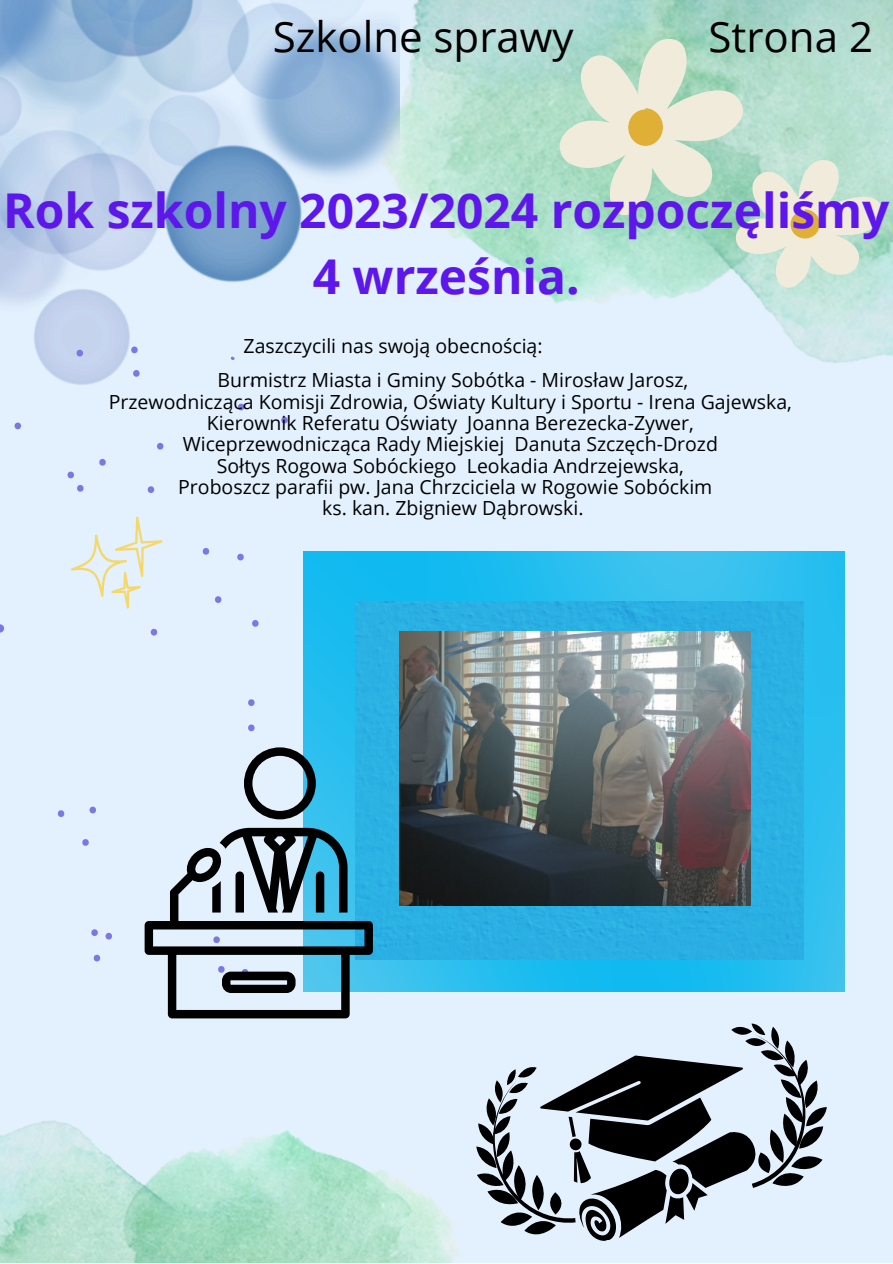
<style>
.page{position:relative;width:893px;height:1264px;background:#fff}
.page>*{position:absolute;margin:0;border:0;box-sizing:border-box;transform-origin:0 0}
.t1{font:700 48px/66.3px "Open Sans";color:#5e17eb;text-align:center}
.t2{font:42px "Open Sans";color:#000}
.t3{font:19.5px "Open Sans";color:#000}
</style>
<div class="page">
<div style="left:0;top:0;width:892px;height:1262px;background:#e3f1fe"></div>
<img style="left:0;top:1120px;width:460px;height:142px">
<img style="left:399px;top:0;width:493px;height:363px">
<svg style="left:476px;top:1023px;width:351px;height:218px"></svg>
<svg style="left:559px;top:37px;width:325px;height:251px;background:#c4e0cc"></svg>
<img style="left:303px;top:551px;width:541px;height:440px">
<div style="left:355px;top:602px;width:448px;height:357px;background:#2ab0e3"></div>
<img style="left:399px;top:631px;width:351px;height:274px">
<img style="left:0;top:0;width:399px;height:346px">
<svg style="left:0;top:346px;width:288px;height:616px"></svg>
<svg style="left:244px;top:747px;width:72px;height:72px"></svg>
<svg style="left:145px;top:827px;width:228px;height:191px"></svg>
<p class="t2" style="left:273px;top:7px;width:302px">Szkolne sprawy</p>
<p class="t2" style="left:708px;top:7px;width:166px">Strona 2</p>
<p class="t1" style="left:3px;top:176px;width:887px">Rok szkolny 2023/2024 rozpoczęliśmy<br>4 września.</p>
<p class="t3" style="left:243px;top:332px;width:300px">Zaszczycili nas swoją obecnością:</p>
<p class="t3" style="left:217px;top:366px;width:472px">Burmistrz Miasta i Gminy Sobótka - Mirosław Jarosz,</p>
<p class="t3" style="left:109px;top:388px;width:684px">Przewodnicząca Komisji Zdrowia, Oświaty Kultury i Sportu - Irena Gajewska,</p>
<p class="t3" style="left:207px;top:409px;width:488px">Kierownik Referatu Oświaty Joanna Berezecka-Zywer,</p>
<p class="t3" style="left:183px;top:430px;width:536px">Wiceprzewodnicząca Rady Miejskiej Danuta Szczęch-Drozd</p>
<p class="t3" style="left:217px;top:452px;width:468px">Sołtys Rogowa Sobóckiego Leokadia Andrzejewska,</p>
<p class="t3" style="left:178px;top:473px;width:535px">Proboszcz parafii pw. Jana Chrzciciela w Rogowie Sobóckim</p>
<p class="t3" style="left:322px;top:494px;width:263px">ks. kan. Zbigniew Dąbrowski.</p>
</div>
